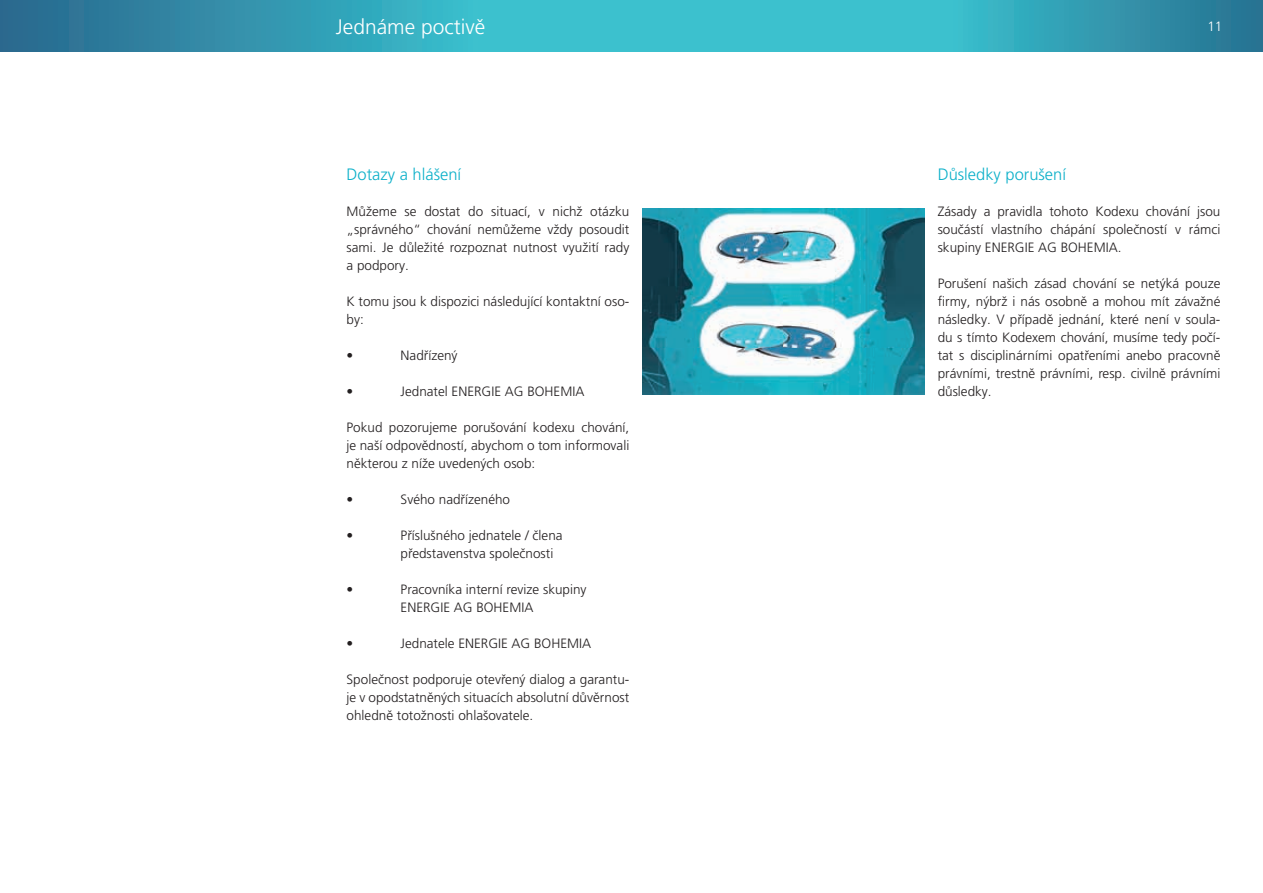
<style>
.page{position:relative;width:1263px;height:893px;background:#fff}
.page>*{position:absolute;margin:0;border:0;box-sizing:border-box;transform-origin:0 0}
.t1{font:300 21px "Frutiger LT Pro";color:#fff}
.t2{font:300 16.5px "Frutiger LT Pro";color:#0cb0c9}
.t3{font:300 13.5px/18px "Frutiger LT Pro";color:#231f20;text-align:justify}
.t4{font:300 13.5px "Frutiger LT Pro";color:#fff}
</style>
<div class="page">
<svg style="left:0;top:0;width:1263px;height:51px;background:#35a4b9"></svg>
<img style="left:642px;top:208px;width:283px;height:187px">
<h1 class="t1" style="left:336px;top:14px;width:151px">Jednáme poctivě</h1>
<p class="t4" style="left:1207px;top:18px;width:17px">11</p>
<p class="t2" style="left:347px;top:165px;width:116px">Dotazy a hlášení</p>
<p class="t3" style="left:347px;top:202px;width:284px">Můžeme se dostat do situací, v nichž otázku „správného“ chování nemůžeme vždy posoudit sami. Je důležité rozpoznat nutnost využití rady a podpory.</p>
<p class="t3" style="left:347px;top:292px;width:284px">K tomu jsou k dispozici následující kontaktní oso&shy;by:</p>
<p class="t3" style="left:347px;top:346px;width:8px">•</p>
<p class="t3" style="left:401px;top:346px;width:58px">Nadřízený</p>
<p class="t3" style="left:347px;top:382px;width:8px">•</p>
<p class="t3" style="left:401px;top:382px;width:185px">Jednatel ENERGIE AG BOHEMIA</p>
<p class="t3" style="left:347px;top:418px;width:284px">Pokud pozorujeme porušování kodexu chování, je naší odpovědností, abychom o tom informovali některou z níže uvedených osob:</p>
<p class="t3" style="left:347px;top:490px;width:8px">•</p>
<p class="t3" style="left:401px;top:490px;width:111px">Svého nadřízeného</p>
<p class="t3" style="left:347px;top:526px;width:8px">•</p>
<p class="t3" style="left:401px;top:526px;width:164px">Příslušného jednatele / člena představenstva společnosti</p>
<p class="t3" style="left:347px;top:580px;width:8px">•</p>
<p class="t3" style="left:401px;top:580px;width:187px">Pracovníka interní revize skupiny<br>ENERGIE AG BOHEMIA</p>
<p class="t3" style="left:347px;top:634px;width:8px">•</p>
<p class="t3" style="left:401px;top:634px;width:192px">Jednatele ENERGIE AG BOHEMIA</p>
<p class="t3" style="left:347px;top:670px;width:284px">Společnost podporuje otevřený dialog a garantu&shy;je v opodstatněných situacích absolutní důvěrnost ohledně totožnosti ohlašovatele.</p>
<p class="t2" style="left:938px;top:165px;width:130px">Důsledky porušení</p>
<p class="t3" style="left:938px;top:202px;width:284px">Zásady a pravidla tohoto Kodexu chování jsou součástí vlastního chápání společností v rámci skupiny ENERGIE AG BOHEMIA.</p>
<p class="t3" style="left:938px;top:274px;width:284px">Porušení našich zásad chování se netýká pouze firmy, nýbrž i nás osobně a mohou mít závažné následky. V případě jednání, které není v soula&shy;du s tímto Kodexem chování, musíme tedy počí&shy;tat s disciplinárními opatřeními anebo pracovně právními, trestně právními, resp. civilně právními důsledky.</p>
</div>
